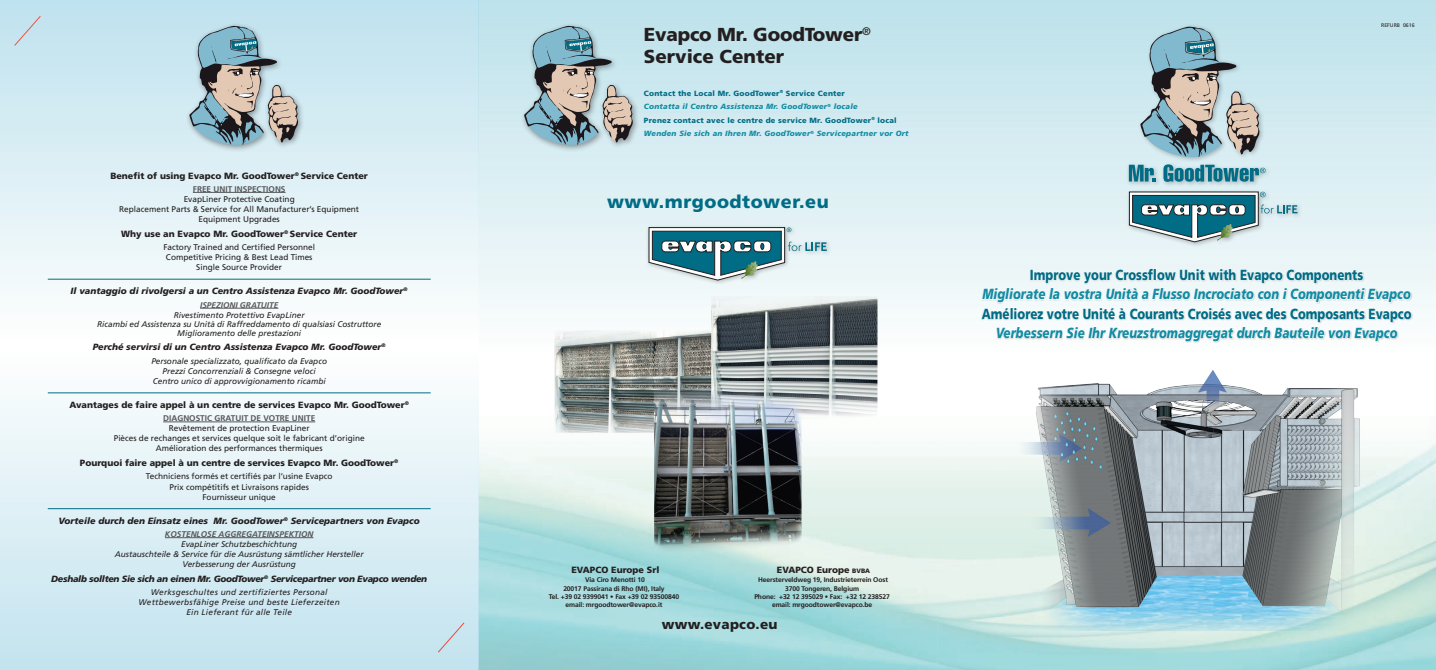
<style>
.page{position:relative;width:1436px;height:670px;background:#fff}
.page>*{position:absolute;margin:0;border:0;box-sizing:border-box;transform-origin:0 0}
.t1{font:900 18.75px/22px "Frutiger LT Com";letter-spacing:-.01em;color:#231f20}
.t2{font:900 18px "Frutiger LT Com";letter-spacing:.03em;color:#006c85}
.t3{font:italic 900 14.62px "Frutiger LT Com";color:#128ca4;scale:.8 1}
.t4{font:900 14.62px "Frutiger LT Com";color:#006c85;scale:.8 1}
.t5{font:900 13.5px "Frutiger LT Com";letter-spacing:.02em;color:#231f20}
.t6{font:900 9px "Frutiger LT Com";color:#231f20}
.t7{font:italic 900 9px "Frutiger LT Com";color:#231f20}
.t8{font:italic 900 9px "Frutiger LT Com";letter-spacing:-.03em;color:#231f20}
.t9{font:8.25px/10.1px "Frutiger LT Com";color:#231f20;text-align:center}
.t10{font:italic 8.25px/10.1px "Frutiger LT Com";color:#231f20;text-align:center}
.t11{font:italic 8.25px/10.1px "Frutiger LT Com";letter-spacing:.03em;color:#231f20;text-align:center}
.t12{font:700 8.25px "Frutiger LT Com";color:#57585a}
.t13{font:italic 700 8.25px "Frutiger LT Com";color:#57585a}
.t14{font:italic 900 7.5px/13.5px "Frutiger LT Com";letter-spacing:.03em;color:#128ca4}
.t15{font:700 6.75px/8.2px "Frutiger LT Com";letter-spacing:-.015em;color:#231f20;text-align:center}
.t16{font:5.25px "Frutiger LT Com";color:#231f20}
.s1{font-style:normal;color:#006c85}
.s2{font-size:6.3px}
</style>
<div class="page">
<img style="left:978px;top:377px;width:436px;height:268px">
<img style="left:0;top:392px;width:478px;height:278px">
<img style="left:522px;top:275px;width:391px;height:291px">
<svg style="left:14px;top:15px;width:27px;height:32px"></svg>
<svg style="left:437px;top:622px;width:28px;height:31px"></svg>
<div style="left:520px;top:22px;width:120px;height:130px;background:#231f20;opacity:.45"></div>
<svg style="left:524px;top:26px;width:109px;height:121px;background:#9dafb4"></svg>
<hr style="left:193px;top:192px;width:92px;height:1px;background:#57585a">
<hr style="left:48px;top:279px;width:382px;height:1px;background:#006c85">
<hr style="left:200px;top:308px;width:78px;height:1px;background:#57585a">
<hr style="left:48px;top:392px;width:382px;height:1px;background:#006c85">
<hr style="left:163px;top:421px;width:152px;height:1px;background:#57585a">
<hr style="left:48px;top:508px;width:382px;height:1px;background:#006c85">
<hr style="left:165px;top:537px;width:148px;height:1px;background:#57585a">
<div style="left:185px;top:22px;width:120px;height:130px;background:#231f20;opacity:.45"></div>
<svg style="left:189px;top:26px;width:110px;height:121px;background:#9eb0b5"></svg>
<div style="left:1125px;top:24px;width:146px;height:224px;background:#231f20;opacity:.3"></div>
<svg style="left:1128px;top:27px;width:137px;height:155px;background:#9eb7bd"></svg>
<div style="left:1257px;top:202px;width:45px;height:17px;background:#231f20;opacity:.3"></div>
<svg style="left:1128px;top:191px;width:169px;height:51px;background:#7ca7b0"></svg>
<div style="left:645px;top:224px;width:187px;height:62px;background:#231f20;opacity:.3"></div>
<svg style="left:648px;top:227px;width:178px;height:53px;background:#7ea8b1"></svg>
<svg style="left:980px;top:249px;width:431px;height:128px"></svg>
<p class="t6" style="left:110px;top:170px;width:259px">Benefit of using Evapco Mr. GoodTower<sup>®</sup> Service Center</p>
<p class="t12" style="left:193px;top:184px;width:94px">FREE UNIT INSPECTIONS</p>
<p class="t9" style="left:119px;top:194px;width:241px">EvapLiner Protective Coating<br>Replacement Parts &amp; Service for All Manufacturer’s Equipment<br>Equipment Upgrades</p>
<p class="t6" style="left:121px;top:228px;width:237px">Why use an Evapco Mr. GoodTower<sup>®</sup> Service Center</p>
<p class="t9" style="left:163px;top:242px;width:153px">Factory Trained and Certified Personnel<br>Competitive Pricing &amp; Best Lead Times<br>Single Source Provider</p>
<p class="t7" style="left:71px;top:286px;width:338px">Il vantaggio di rivolgersi a un Centro Assistenza Evapco Mr. GoodTower<sup>®</sup></p>
<p class="t13" style="left:200px;top:300px;width:80px">ISPEZIONI GRATUITE</p>
<p class="t10" style="left:97px;top:310px;width:286px;line-height:9px">Rivestimento Protettivo EvapLiner<br>Ricambi ed Assistenza su Unità di Raffreddamento di qualsiasi Costruttore<br>Miglioramento delle prestazioni</p>
<p class="t7" style="left:93px;top:342px;width:294px">Perché servirsi di un Centro Assistenza Evapco Mr. GoodTower<sup>®</sup></p>
<p class="t10" style="left:151px;top:356px;width:177px">Personale specializzato, qualificato da Evapco<br>Prezzi Concorrenziali &amp; Consegne veloci<br>Centro unico di approvvigionamento ricambi</p>
<p class="t6" style="left:69px;top:399px;width:341px">Avantages de faire appel à un centre de services Evapco Mr. GoodTower<sup>®</sup></p>
<p class="t12" style="left:163px;top:413px;width:153px">DIAGNOSTIC GRATUIT DE VOTRE UNITE</p>
<p class="t9" style="left:114px;top:423px;width:252px">Revêtement de protection EvapLiner<br>Pièces de rechanges et services quelque soit le fabricant d’origine<br>Amélioration des performances thermiques</p>
<p class="t6" style="left:80px;top:457px;width:320px">Pourquoi faire appel à un centre de services Evapco Mr. GoodTower<sup>®</sup></p>
<p class="t9" style="left:146px;top:471px;width:188px">Techniciens formés et certifiés par l’usine Evapco<br>Prix compétitifs et Livraisons rapides<br>Fournisseur unique</p>
<p class="t7" style="left:59px;top:515px;width:362px">Vorteile durch den Einsatz eines Mr. GoodTower<sup>®</sup> Servicepartners von Evapco</p>
<p class="t13" style="left:165px;top:529px;width:12px">KOSTEN</p>
<p class="t13" style="left:197px;top:529px;width:11px">LOSE</p>
<p class="t13" style="left:219px;top:529px;width:12px">AGGREGATEINSPEKTION</p>
<p class="t10" style="left:115px;top:539px;width:250px">EvapLiner Schutzbeschichtung<br>Austauschteile &amp; Service für die Ausrüstung sämtlicher Hersteller<br>Verbesserung der Ausrüstung</p>
<p class="t8" style="left:51px;top:573px;width:377px">Deshalb sollten Sie sich an einen Mr. GoodTower<sup>®</sup> Servicepartner von Evapco wenden</p>
<p class="t11" style="left:139px;top:587px;width:203px">Werksgeschultes und zertifiziertes Personal<br>Wettbewerbsfähige Preise und beste Lieferzeiten<br>Ein Lieferant für alle Teile</p>
<h1 class="t1" style="left:644px;top:23px;width:228px">Evapco Mr. GoodTower<sup>®<br></sup>Service Center</h1>
<p class="t14" style="left:644px;top:86px;width:266px"><span class="s1">Contact the Local Mr. GoodTower</span><sup>®</sup> <span class="s1">Service Center<br></span>Contatta il Centro Assistenza Mr. GoodTower<sup>®</sup> locale<br><span class="s1">Prenez contact avec le centre de service Mr. GoodTower</span><sup>®</sup> <span class="s1">local </span>Wenden Sie sich an Ihren Mr. GoodTower<sup>®</sup> Servicepartner vor Ort</p>
<h2 class="t2" style="left:607px;top:191px;width:223px">www.mrgoodtower.eu</h2>
<p class="t16" style="left:1380px;top:22px;width:35px">REFURB 0616</p>
<h3 class="t4" style="left:1029px;top:266px;width:418px">Improve your Crossflow Unit with Evapco Components</h3>
<h3 class="t3" style="left:982px;top:285px;width:537px">Migliorate la vostra Unità a Flusso Incrociato con i Componenti Evapco</h3>
<h3 class="t4" style="left:981px;top:304px;width:538px">Améliorez votre Unité à Courants Croisés avec des Composants Evapco</h3>
<h3 class="t3" style="left:995px;top:324px;width:503px">Verbessern Sie Ihr Kreuzstromaggregat durch Bauteile von Evapco</h3>
<p class="t6" style="left:571px;top:564px;width:89px">EVAPCO Europe Srl</p>
<p class="t15" style="left:549px;top:576px;width:132px">Via Ciro Menotti 10<br>20017 Passirana di Rho (MI), Italy<br>Tel. +39 02 9399041 • Fax +39 02 93500840 email: mrgoodtower@evapco.it</p>
<p class="t6" style="left:776px;top:564px;width:95px">EVAPCO Europe <span class="s2">bvba</span></p>
<p class="t15" style="left:754px;top:576px;width:137px">Heersterveldweg 19, Industrieterrein Oost 3700 Tongeren, Belgium<br>Phone: +32 12 395029 • Fax: +32 12 238527 email: mrgoodtower@evapco.be</p>
<h3 class="t5" style="left:661px;top:616px;width:117px">www.evapco.eu</h3>
</div>
